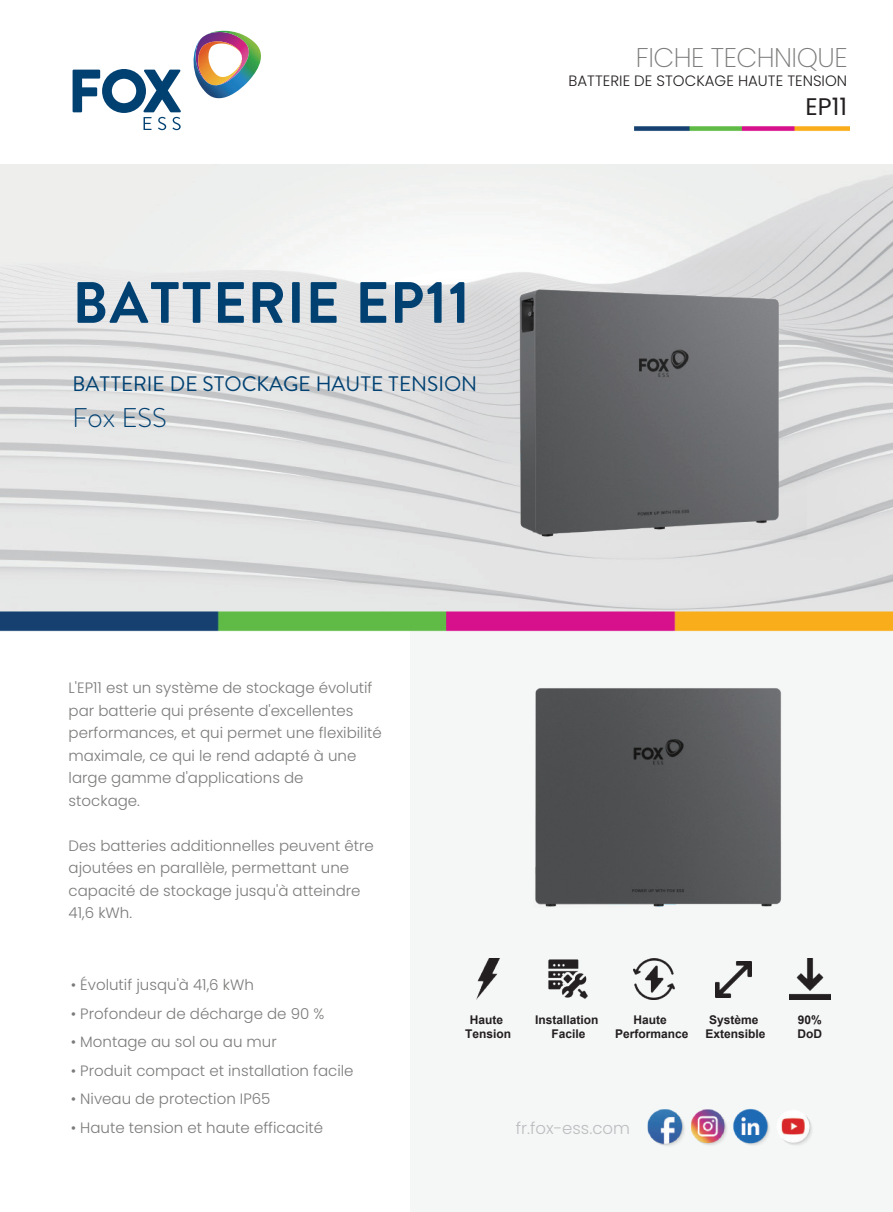
<style>
.page{position:relative;width:893px;height:1212px;background:#fff}
.page>*{position:absolute;margin:0;border:0;box-sizing:border-box;transform-origin:0 0}
.t1{font:700 58.2px "Brandon Text";letter-spacing:.02em;color:#004172}
.t2{font:200 27px "Poppins";letter-spacing:-.02em;color:#7b7b7a}
.t3{font:300 27px "Brandon Text";color:#004172}
.t4{font:24px "Poppins";color:#231f20}
.t5{font:21px "Brandon Text";color:#004172}
.t6{font:300 16.5px "Poppins";color:#bcbdc0}
.t7{font:300 15px/22.5px "Poppins";color:#7b7b7a}
.t8{font:300 15px "Poppins";color:#231f20}
.t9{font:700 12px/14.4px "Arial";color:#231f20;text-align:center}
</style>
<div class="page">
<img style="left:634px;top:126px;width:216px;height:5px">
<svg style="left:73px;top:69px;width:108px;height:61px"></svg>
<img style="left:193px;top:31px;width:68px;height:67px">
<div style="left:411px;top:628px;width:482px;height:584px;background:#f5f7f6"></div>
<img style="left:0;top:164px;width:893px;height:428px">
<img style="left:0;top:592px;width:893px;height:40px">
<img style="left:647px;top:1108px;width:165px;height:38px">
<img style="left:477px;top:221px;width:330px;height:319px">
<img style="left:535px;top:688px;width:246px;height:219px">
<img style="left:476px;top:959px;width:24px;height:41px">
<img style="left:790px;top:959px;width:41px;height:41px">
<img style="left:715px;top:961px;width:36px;height:36px">
<img style="left:548px;top:959px;width:40px;height:40px">
<img style="left:633px;top:959px;width:41px;height:41px">
<h2 class="t2" style="left:636px;top:42px;width:213px">FICHE TECHNIQUE</h2>
<p class="t8" style="left:568px;top:72px;width:280px">BATTERIE DE STOCKAGE HAUTE TENSION</p>
<h1 class="t1" style="left:73px;top:262px;width:399px">BATTERIE EP11</h1>
<h3 class="t5" style="left:73px;top:369px;width:406px">BATTERIE DE STOCKAGE HAUTE TENSION</h3>
<h2 class="t3" style="left:73px;top:399px;width:96px">Fox ESS</h2>
<p class="t7" style="left:69px;top:677px;width:315px">L'EP11 est un système de stockage évolutif par batterie qui présente d'excellentes performances, et qui permet une flexibilité maximale, ce qui le rend adapté à une large gamme d'applications de<br>stockage.</p>
<p class="t7" style="left:69px;top:834px;width:307px">Des batteries additionnelles peuvent être ajoutées en parallèle, permettant une capacité de stockage jusqu'à atteindre 41,6 kWh.</p>
<h3 class="t4" style="left:805px;top:93px;width:43px">EP11</h3>
<p class="t7" style="left:71px;top:974px;width:185px">• Évolutif jusqu'à 41,6 kWh</p>
<p class="t7" style="left:71px;top:1002px;width:255px">• Profondeur de décharge de 90 %</p>
<p class="t7" style="left:71px;top:1031px;width:208px">• Montage au sol ou au mur</p>
<p class="t7" style="left:71px;top:1059px;width:284px">• Produit compact et installation facile</p>
<p class="t7" style="left:71px;top:1088px;width:201px">• Niveau de protection IP65</p>
<p class="t7" style="left:71px;top:1116px;width:254px">• Haute tension et haute efficacité</p>
<p class="t9" style="left:465px;top:1012px;width:48px">Haute<br>Tension</p>
<p class="t9" style="left:535px;top:1012px;width:65px">Installation<br>Facile</p>
<p class="t9" style="left:615px;top:1012px;width:75px">Haute<br>Performance</p>
<p class="t9" style="left:705px;top:1012px;width:62px">Système<br>Extensible</p>
<p class="t9" style="left:797px;top:1012px;width:26px;text-align:left">90%<br>DoD</p>
<p class="t6" style="left:516px;top:1118px;width:116px">fr.fox-ess.com</p>
</div>
